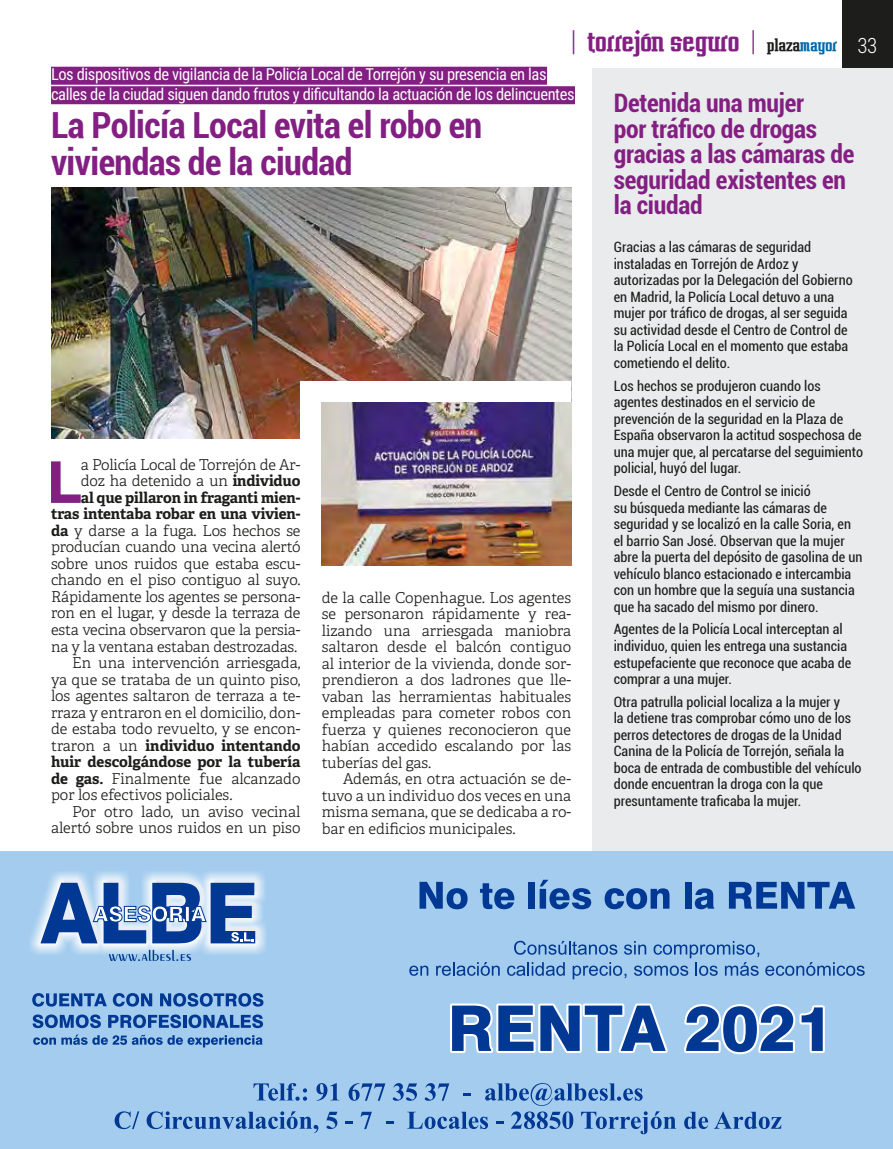
<style>
.page{position:relative;width:893px;height:1149px;background:#fff}
.page>*{position:absolute;margin:0;border:0;box-sizing:border-box;transform-origin:0 0}
.t1{font:800 58.35px "Raleway";color:#831f82}
.t2{font:700 condensed 36px/37.5px "Roboto";letter-spacing:-.015em;color:#831f82}
.t3{font:700 27px "Vahika";letter-spacing:-.02em;color:#831f82}
.t4{font:700 condensed 25.5px/25.5px "Roboto";letter-spacing:-.01em;color:#831f82}
.t5{font:16.5px/19.5px "Roboto Condensed";letter-spacing:-.025em;color:#fff}
.t6{font:300 15px/16.5px "Adelle";letter-spacing:-.01em;color:#1d1d1b;text-align:justify}
.t7{font:700 15px "Adelle";letter-spacing:-.01em;color:#1d1d1b}
.t8{font:condensed 14.25px/16.5px "Roboto";color:#1d1d1b}
.s1{font-weight:400}
.s2{font-size:16.5px;color:#1d1d1b}
.s3{font-size:16.5px;color:#0069ab}
.s4{font-family:"Roboto Condensed";font-weight:300;font-size:21px;color:#fff}
.s5{font-weight:700}
.s6{font-weight:300}
</style>
<div class="page">
<div style="left:842px;top:0;width:51px;height:68px;background:#1d1d1b"></div>
<div style="left:592px;top:68px;width:301px;height:782px;background:#e9ebec"></div>
<div style="left:0;top:851px;width:893px;height:297px;background:#a3ccee"></div>
<img style="left:30px;top:872px;width:236px;height:83px">
<svg style="left:40px;top:879px;width:219px;height:64px;background:#6b8ec3"></svg>
<svg style="left:109px;top:949px;width:82px;height:11px"></svg>
<svg style="left:254px;top:1083px;width:53px;height:17px"></svg>
<svg style="left:316px;top:1083px;width:22px;height:17px"></svg>
<svg style="left:115px;top:1111px;width:24px;height:17px"></svg>
<svg style="left:147px;top:1111px;width:171px;height:21px"></svg>
<svg style="left:326px;top:1111px;width:11px;height:17px"></svg>
<svg style="left:32px;top:993px;width:75px;height:13px"></svg>
<svg style="left:113px;top:993px;width:39px;height:13px"></svg>
<svg style="left:160px;top:993px;width:103px;height:13px"></svg>
<svg style="left:33px;top:1014px;width:68px;height:13px"></svg>
<svg style="left:108px;top:1014px;width:155px;height:13px"></svg>
<svg style="left:33px;top:1034px;width:229px;height:13px"></svg>
<svg style="left:345px;top:850px;width:520px;height:285px"></svg>
<img style="left:51px;top:187px;width:520px;height:251px">
<div style="left:51px;top:67px;width:496px;height:18px;background:#831f82"></div>
<div style="left:51px;top:86px;width:524px;height:18px;background:#831f82"></div>
<div style="left:300px;top:381px;width:271px;height:228px;background:#fff"></div>
<img style="left:322px;top:403px;width:249px;height:162px">
<h3 class="t3" style="left:571px;top:24px;width:308px"><span class="s1">|</span> torrejón seguro <span class="s1">|</span> <span class="s2">plaza</span><span class="s3">mayor</span> <span class="s4">33</span></h3>
<p class="t5" style="left:51px;top:64px;width:525px">Los dispositivos de vigilancia de la Policía Local de Torrejón y su presencia en las calles de la ciudad siguen dando frutos y dificultando la actuación de los delincuentes</p>
<h2 class="t2" style="left:51px;top:105px;width:433px">La Policía Local evita el robo en viviendas de la ciudad</h2>
<h3 class="t4" style="left:614px;top:89px;width:242px">Detenida una mujer<br>por tráfico de drogas gracias a las cámaras de seguridad existentes en la ciudad</h3>
<p class="t8" style="left:614px;top:238px;width:240px">Gracias a las cámaras de seguridad instaladas en Torrejón de Ardoz y autorizadas por la Delegación del Gobierno en Madrid, la Policía Local detuvo a una mujer por tráfico de drogas, al ser seguida su actividad desde el Centro de Control de la Policía Local en el momento que estaba cometiendo el delito.</p>
<p class="t8" style="left:614px;top:376px;width:251px">Los hechos se produjeron cuando los agentes destinados en el servicio de prevención de la seguridad en la Plaza de España observaron la actitud sospechosa de una mujer que, al percatarse del seguimiento policial, huyó del lugar.</p>
<p class="t8" style="left:614px;top:482px;width:250px">Desde el Centro de Control se inició<br>su búsqueda mediante las cámaras de seguridad y se localizó en la calle Soria, en el barrio San José. Observan que la mujer abre la puerta del depósito de gasolina de un vehículo blanco estacionado e intercambia con un hombre que la seguía una sustancia que ha sacado del mismo por dinero.</p>
<p class="t8" style="left:614px;top:620px;width:239px">Agentes de la Policía Local interceptan al individuo, quien les entrega una sustancia estupefaciente que reconoce que acaba de comprar a una mujer.</p>
<p class="t8" style="left:614px;top:693px;width:249px">Otra patrulla policial localiza a la mujer y<br>la detiene tras comprobar cómo uno de los perros detectores de drogas de la Unidad Canina de la Policía de Torrejón, señala la boca de entrada de combustible del vehículo donde encuentran la droga con la que presuntamente traficaba la mujer.</p>
<h1 class="t1" style="left:47px;top:449px;width:36px">L</h1>
<p class="t6" style="left:81px;top:456px;width:221px">a Policía Local de Torrejón de Ar-</p>
<p class="t6" style="left:81px;top:473px;width:221px">doz ha detenido a un <span class="s5">individuo</span></p>
<p class="t7" style="left:81px;top:488px;width:221px">al que pillaron in fraganti mien-</p>
<p class="t7" style="left:51px;top:504px;width:251px">tras intentaba robar en una vivien-</p>
<p class="t6" style="left:51px;top:522px;width:251px"><span class="s5">da</span> y darse a la fuga. Los hechos se</p>
<p class="t6" style="left:51px;top:539px;width:251px">producían cuando una vecina alertó</p>
<p class="t6" style="left:51px;top:555px;width:251px">sobre unos ruidos que estaba escu-</p>
<p class="t6" style="left:51px;top:572px;width:251px">chando en el piso contiguo al suyo.</p>
<p class="t6" style="left:51px;top:588px;width:251px">Rápidamente los agentes se persona-</p>
<p class="t6" style="left:51px;top:605px;width:251px">ron en el lugar, y desde la terraza de</p>
<p class="t6" style="left:51px;top:621px;width:251px">esta vecina observaron que la persia-</p>
<p class="t6" style="left:51px;top:638px;width:248px">na y la ventana estaban destrozadas.</p>
<p class="t6" style="left:72px;top:654px;width:230px">En una intervención arriesgada,</p>
<p class="t6" style="left:51px;top:671px;width:251px">ya que se trataba de un quinto piso,</p>
<p class="t6" style="left:51px;top:687px;width:251px">los agentes saltaron de terraza a te-</p>
<p class="t6" style="left:51px;top:704px;width:251px">rraza y entraron en el domicilio, don-</p>
<p class="t6" style="left:51px;top:720px;width:251px">de estaba todo revuelto, y se encon-</p>
<p class="t7" style="left:51px;top:735px;width:251px"><span class="s6">traron a un</span> individuo intentando</p>
<p class="t7" style="left:51px;top:752px;width:251px">huir descolgándose por la tubería</p>
<p class="t6" style="left:51px;top:770px;width:251px"><span class="s5">de gas.</span> Finalmente fue alcanzado</p>
<p class="t6" style="left:51px;top:786px;width:183px">por los efectivos policiales.</p>
<p class="t6" style="left:72px;top:803px;width:230px">Por otro lado, un aviso vecinal</p>
<p class="t6" style="left:51px;top:819px;width:251px">alertó sobre unos ruidos en un piso</p>
<p class="t6" style="left:322px;top:589px;width:251px">de la calle Copenhague. Los agentes se personaron rápidamente y rea&shy;lizando una arriesgada maniobra saltaron desde el balcón contiguo al interior de la vivienda, donde sor&shy;prendieron a dos ladrones que lle&shy;vaban las herramientas habituales empleadas para cometer robos con fuerza y quienes reconocieron que habían accedido escalando por las tuberías del gas.</p>
<p class="t6" style="left:322px;top:770px;width:251px;text-indent:21px">Además, en otra actuación se de&shy;tuvo a un individuo dos veces en una misma semana, que se dedicaba a ro&shy;bar en edificios municipales.</p>
</div>
